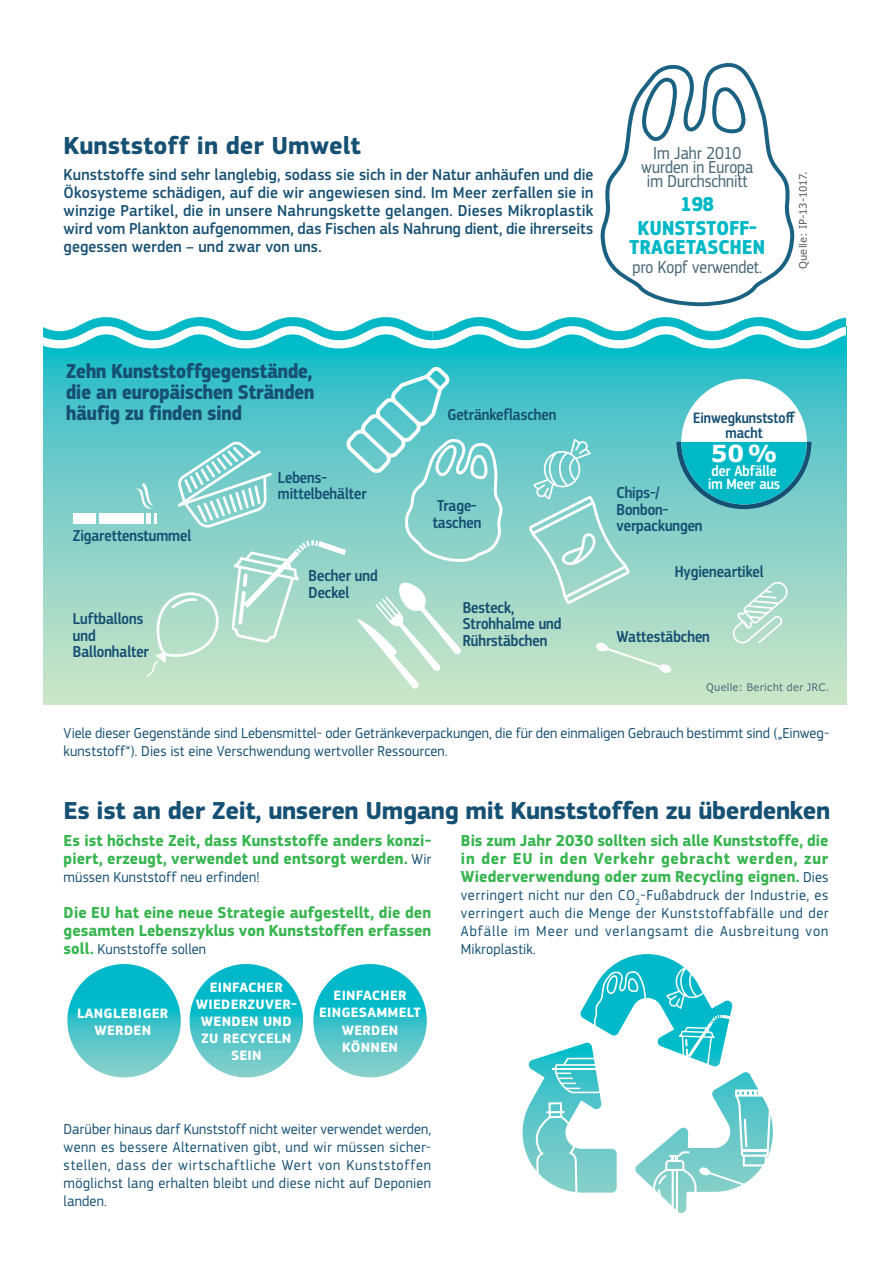
<style>
.page{position:relative;width:893px;height:1263px;background:#fff}
.page>*{position:absolute;margin:0;border:0;box-sizing:border-box;transform-origin:0 0}
.t1{font:700 25.5px "EC Square Sans Pro";letter-spacing:-.015em;color:#165073}
.t2{font:700 23.7px "Verdana";color:#fff}
.t3{font:700 21px/21px "EC Square Sans Cond Pro";color:#165073;text-align:justify}
.t4{font:700 21px/24px "EC Square Sans Cond Pro";letter-spacing:.02em;color:#00b8c6;text-align:center}
.t5{font:18px/13.6px "EC Square Sans Cond Pro";color:#4e6b79;text-align:center}
.t6{font:700 16.5px/18px "EC Square Sans Pro";letter-spacing:.005em;color:#38b550;scale:.95 1}
.t7{font:500 16.5px/18px "EC Square Sans Pro";color:#165073;text-align:justify;scale:.95 1}
.t8{font:500 16.5px/16.5px "EC Square Sans Cond Pro";color:#165073}
.t9{font:500 15.75px/15px "EC Square Sans Cond Pro";color:#165073;text-align:center}
.t10{font:500 15.75px/13.5px "EC Square Sans Cond Pro";color:#fff}
.t11{font:15px/18px "EC Square Sans Pro";letter-spacing:.01em;color:#165073;text-align:justify;scale:.95 1}
.t12{font:700 14.1px/17.1px "EC Square Sans Pro";letter-spacing:.02em;color:#fff;text-align:center}
.t13{font:10.5px "Verdana";letter-spacing:.02em;color:#4e6b79;scale:.95 1}
.t14{font:10.5px "Verdana";letter-spacing:.005em;color:#58595b;scale:.95 1}
.s1{font-weight:400;font-size:15px;color:#165073}
.s2{font-weight:700;font-size:16.5px;color:#38b550}
</style>
<div class="page">
<svg style="left:522px;top:954px;width:237px;height:239px"></svg>
<svg style="left:666px;top:955px;width:51px;height:54px"></svg>
<svg style="left:593px;top:967px;width:62px;height:76px"></svg>
<svg style="left:679px;top:1015px;width:57px;height:59px"></svg>
<svg style="left:552px;top:1058px;width:66px;height:35px"></svg>
<svg style="left:536px;top:1102px;width:41px;height:91px"></svg>
<svg style="left:653px;top:1090px;width:120px;height:123px"></svg>
<svg style="left:67px;top:964px;width:114px;height:113px;background:#33c0c9"></svg>
<svg style="left:189px;top:964px;width:114px;height:113px;background:#31c0c9"></svg>
<svg style="left:313px;top:964px;width:114px;height:113px;background:#33c0c9"></svg>
<div style="left:44px;top:326px;width:802px;height:378px;background:#c9e5c8"></div>
<svg style="left:44px;top:317px;width:801px;height:372px;background:#84d3ce"></svg>
<svg style="left:600px;top:63px;width:195px;height:244px"></svg>
<h1 class="t1" style="left:64px;top:136px;width:298px">Kunststoff in der Umwelt</h1>
<p class="t7" style="left:64px;top:167px;width:559px">Kunststoffe sind sehr langlebig, sodass sie sich in der Natur anhäufen und die Ökosysteme schädigen, auf die wir angewiesen sind. Im Meer zerfallen sie in winzige Partikel, die in unsere Nahrungskette gelangen. Dieses Mikroplastik wird vom Plankton aufgenommen, das Fischen als Nahrung dient, die ihrerseits gegessen werden – und zwar von uns.</p>
<p class="t14" style="left:798px;top:269px;width:104px;rotate:-90deg">Quelle: IP-13-1017.</p>
<p class="t5" style="left:641px;top:146px;width:113px">Im Jahr 2010 wurden in Europa im Durchschnitt</p>
<h3 class="t4" style="left:638px;top:194px;width:120px">198<br>KUNSTSTOFF-</h3>
<h3 class="t4" style="left:629px;top:237px;width:137px">TRAGETASCHEN</h3>
<p class="t5" style="left:632px;top:259px;width:131px">pro Kopf verwendet.</p>
<h3 class="t3" style="left:66px;top:362px;width:250px">Zehn Kunststoffgegenstände, die an europäischen Stränden häufig zu finden sind</h3>
<p class="t8" style="left:73px;top:529px;width:120px">Zigarettenstummel</p>
<p class="t8" style="left:278px;top:470px;width:90px">Lebens&shy;mittelbehälter</p>
<p class="t8" style="left:447px;top:408px;width:110px">Getränkeflaschen</p>
<p class="t8" style="left:432px;top:499px;width:50px">Trage&shy;taschen</p>
<p class="t9" style="left:693px;top:412px;width:103px">Einwegkunststoff macht</p>
<h2 class="t2" style="left:710px;top:440px;width:68px">50 %</h2>
<p class="t10" style="left:708px;top:465px;width:74px">der Abfälle im Meer aus</p>
<p class="t8" style="left:616px;top:486px;width:87px">Chips-/<br>Bonbon&shy;verpackungen</p>
<p class="t8" style="left:73px;top:612px;width:77px">Luftballons und<br>Ballonhalter</p>
<p class="t8" style="left:308px;top:569px;width:71px">Becher und</p>
<p class="t8" style="left:674px;top:565px;width:90px">Hygieneartikel</p>
<p class="t8" style="left:308px;top:586px;width:42px">Deckel</p>
<p class="t8" style="left:463px;top:601px;width:100px">Besteck,<br>Strohhalme und<br>Rührstäbchen</p>
<p class="t8" style="left:616px;top:630px;width:95px">Wattestäbchen</p>
<p class="t13" style="left:706px;top:683px;width:131px">Quelle: Bericht der JRC.</p>
<p class="t11" style="left:64px;top:726px;width:807px">Viele dieser Gegenstände sind Lebensmittel- oder Getränkeverpackungen, die für den einmaligen Gebrauch bestimmt sind („Einweg&shy;kunststoff“). Dies ist eine Verschwendung wertvoller Ressourcen.</p>
<h1 class="t1" style="left:64px;top:801px;width:768px">Es ist an der Zeit, unseren Umgang mit Kunststoffen zu überdenken</h1>
<p class="t6" style="left:64px;top:833px;width:388px">Es ist höchste Zeit, dass Kunststoffe anders konzi&shy;piert, erzeugt, verwendet und entsorgt werden. <span class="s1">Wir</span></p>
<p class="t11" style="left:64px;top:870px;width:208px">müssen Kunststoff neu erfinden!</p>
<p class="t6" style="left:64px;top:905px;width:388px">Die EU hat eine neue Strategie aufgestellt, die den gesamten Lebenszyklus von Kunststoffen erfassen</p>
<p class="t11" style="left:64px;top:942px;width:151px"><span class="s2">soll.</span> Kunststoffe sollen</p>
<p class="t12" style="left:77px;top:1006px;width:93px">LANGLEBIGER<br>WERDEN</p>
<p class="t12" style="left:196px;top:980px;width:103px">EINFACHER<br>WIEDERZUVER-<br>WENDEN UND<br>ZU RECYCELN<br>SEIN</p>
<p class="t12" style="left:319px;top:988px;width:103px">EINFACHER<br>EINGESAMMELT<br>WERDEN<br>KÖNNEN</p>
<p class="t11" style="left:64px;top:1122px;width:388px">Darüber hinaus darf Kunststoff nicht weiter verwendet werden, wenn es bessere Alternativen gibt, und wir müssen sicher&shy;stellen, dass der wirtschaftliche Wert von Kunststoffen möglichst lang erhalten bleibt und diese nicht auf Deponien landen.</p>
<p class="t6" style="left:461px;top:833px;width:388px;text-align:justify">Bis zum Jahr 2030 sollten sich alle Kunststoffe, die in der EU in den Verkehr gebracht werden, zur Wiederverwendung oder zum Recycling eignen. <span class="s1">Dies</span></p>
<p class="t11" style="left:461px;top:888px;width:388px">verringert nicht nur den CO<sub>2</sub>-Fußabdruck der Industrie, es verringert auch die Menge der Kunststoffabfälle und der Abfälle im Meer und verlangsamt die Ausbreitung von Mikroplastik.</p>
</div>
